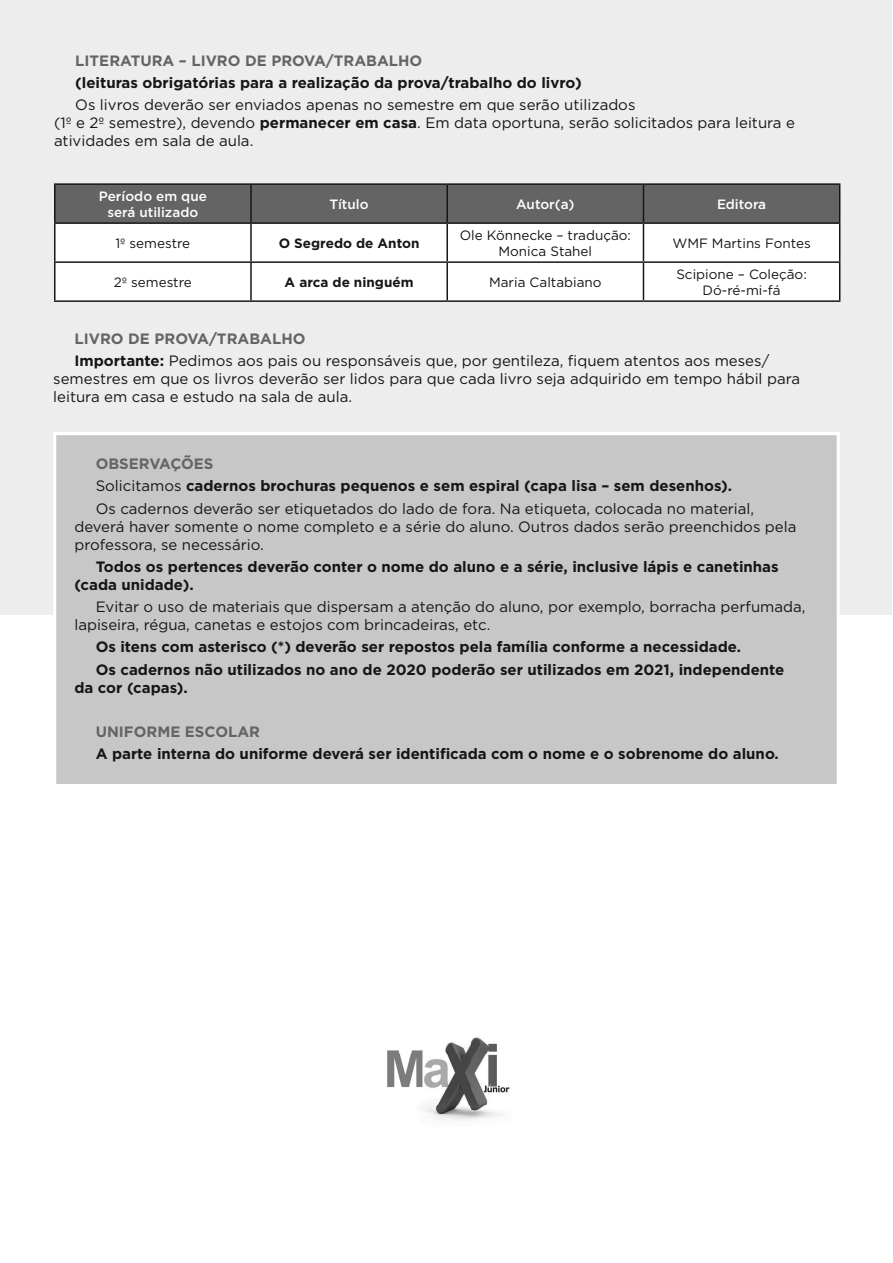
<style>
.page{position:relative;width:893px;height:1263px;background:#fff}
.page>*{position:absolute;margin:0;border:0;box-sizing:border-box;transform-origin:0 0}
.t1{font:15px/18px "Gotham";color:#161616}
.t2{font:700 15px/18px "Gotham";color:#161616}
.t3{font:700 15px "Gotham";color:#646464}
.t4{font:13.5px/16.2px "Gotham";color:#161616;text-align:center}
.t5{font:500 13.5px/16.2px "Gotham";color:#fff;text-align:center}
.t6{font:700 13.5px "Gotham";color:#161616}
.s1{font-weight:700}
.s2{font-weight:700;color:#646464}
</style>
<div class="page">
<div style="left:1px;top:0;width:891px;height:614px;background:#ededed"></div>
<div style="left:53px;top:432px;width:787px;height:355px;background:#c7c7c7;border:3px solid #fff"></div>
<div style="left:56px;top:185px;width:783px;height:37px;background:#646464"></div>
<div style="left:56px;top:224px;width:783px;height:76px;background:#fff"></div>
<hr style="left:54px;top:183px;width:197px;height:2px;background:#161616">
<hr style="left:54px;top:185px;width:2px;height:37px;background:#161616">
<hr style="left:251px;top:183px;width:196px;height:2px;background:#161616">
<hr style="left:250px;top:185px;width:2px;height:37px;background:#161616">
<hr style="left:447px;top:183px;width:196px;height:2px;background:#161616">
<hr style="left:446px;top:185px;width:2px;height:37px;background:#161616">
<hr style="left:643px;top:183px;width:197px;height:2px;background:#161616">
<hr style="left:643px;top:185px;width:1px;height:37px;background:#161616">
<hr style="left:839px;top:185px;width:1px;height:37px;background:#161616">
<hr style="left:54px;top:222px;width:197px;height:2px;background:#161616">
<hr style="left:54px;top:224px;width:2px;height:37px;background:#161616">
<hr style="left:251px;top:222px;width:196px;height:2px;background:#161616">
<hr style="left:250px;top:224px;width:2px;height:37px;background:#161616">
<hr style="left:447px;top:222px;width:196px;height:2px;background:#161616">
<hr style="left:446px;top:224px;width:2px;height:37px;background:#161616">
<hr style="left:643px;top:222px;width:197px;height:2px;background:#161616">
<hr style="left:643px;top:224px;width:1px;height:37px;background:#161616">
<hr style="left:839px;top:224px;width:1px;height:37px;background:#161616">
<hr style="left:54px;top:261px;width:197px;height:2px;background:#161616">
<hr style="left:54px;top:263px;width:2px;height:37px;background:#161616">
<hr style="left:251px;top:261px;width:196px;height:2px;background:#161616">
<hr style="left:250px;top:263px;width:2px;height:37px;background:#161616">
<hr style="left:447px;top:261px;width:196px;height:2px;background:#161616">
<hr style="left:446px;top:263px;width:2px;height:37px;background:#161616">
<hr style="left:643px;top:261px;width:197px;height:2px;background:#161616">
<hr style="left:643px;top:263px;width:1px;height:37px;background:#161616">
<hr style="left:839px;top:263px;width:1px;height:37px;background:#161616">
<hr style="left:54px;top:300px;width:197px;height:2px;background:#161616">
<hr style="left:251px;top:300px;width:196px;height:2px;background:#161616">
<hr style="left:447px;top:300px;width:196px;height:2px;background:#161616">
<hr style="left:643px;top:300px;width:197px;height:2px;background:#161616">
<img style="left:387px;top:1037px;width:123px;height:83px">
<p class="t3" style="left:75px;top:50px;width:349px">LITERATURA – LIVRO DE PROVA/TRABALHO</p>
<p class="t2" style="left:75px;top:73px;width:508px">(leituras obrigatórias para a realização da prova/trabalho do livro)</p>
<p class="t1" style="left:54px;top:95px;width:742px;text-indent:21px">Os livros deverão ser enviados apenas no semestre em que serão utilizados<br>(1º e 2º semestre), devendo <span class="s1">permanecer em casa</span>. Em data oportuna, serão solicitados para leitura e atividades em sala de aula.</p>
<p class="t5" style="left:99px;top:188px;width:109px">Período em que será utilizado</p>
<p class="t5" style="left:330px;top:196px;width:40px">Título</p>
<p class="t5" style="left:516px;top:196px;width:60px">Autor(a)</p>
<p class="t5" style="left:717px;top:196px;width:51px">Editora</p>
<p class="t4" style="left:115px;top:235px;width:76px">1º semestre</p>
<p class="t6" style="left:279px;top:234px;width:142px">O Segredo de Anton</p>
<p class="t4" style="left:460px;top:227px;width:173px">Ole Könnecke – tradução:<br>Monica Stahel</p>
<p class="t4" style="left:672px;top:235px;width:140px">WMF Martins Fontes</p>
<p class="t4" style="left:114px;top:274px;width:80px">2º semestre</p>
<p class="t6" style="left:285px;top:273px;width:130px">A arca de ninguém</p>
<p class="t4" style="left:489px;top:274px;width:114px">Maria Caltabiano</p>
<p class="t4" style="left:676px;top:266px;width:132px">Scipione – Coleção:<br>Dó-ré-mi-fá</p>
<p class="t1" style="left:75px;top:327px;width:696px;line-height:22.2px"><span class="s2">LIVRO DE PROVA/TRABALHO<br></span><span class="s1">Importante:</span> Pedimos aos pais ou responsáveis que, por gentileza, fiquem atentos aos meses/</p>
<p class="t1" style="left:53px;top:369px;width:748px">semestres em que os livros deverão ser lidos para que cada livro seja adquirido em tempo hábil para leitura em casa e estudo na sala de aula.</p>
<p class="t1" style="left:96px;top:452px;width:660px;line-height:22.2px"><span class="s2">OBSERVAÇÕES<br></span>Solicitamos <span class="s1">cadernos brochuras pequenos e sem espiral (capa lisa – sem desenhos).<br></span>Os cadernos deverão ser etiquetados do lado de fora. Na etiqueta, colocada no material,</p>
<p class="t1" style="left:74px;top:517px;width:723px">deverá haver somente o nome completo e a série do aluno. Outros dados serão preenchidos pela professora, se necessário.</p>
<p class="t2" style="left:74px;top:557px;width:706px;text-indent:21px">Todos os pertences deverão conter o nome do aluno e a série, inclusive lápis e canetinhas (cada unidade).</p>
<p class="t1" style="left:74px;top:597px;width:733px;text-indent:21px">Evitar o uso de materiais que dispersam a atenção do aluno, por exemplo, borracha perfumada, lapiseira, régua, canetas e estojos com brincadeiras, etc.</p>
<p class="t2" style="left:96px;top:636px;width:690px;line-height:22.2px">Os itens com asterisco (*) deverão ser repostos pela família conforme a necessidade.<br>Os cadernos não utilizados no ano de 2020 poderão ser utilizados em 2021, independente</p>
<p class="t2" style="left:74px;top:678px;width:115px">da cor (capas).</p>
<p class="t3" style="left:96px;top:722px;width:166px">UNIFORME ESCOLAR</p>
<p class="t2" style="left:96px;top:745px;width:685px">A parte interna do uniforme deverá ser identificada com o nome e o sobrenome do aluno.</p>
</div>
